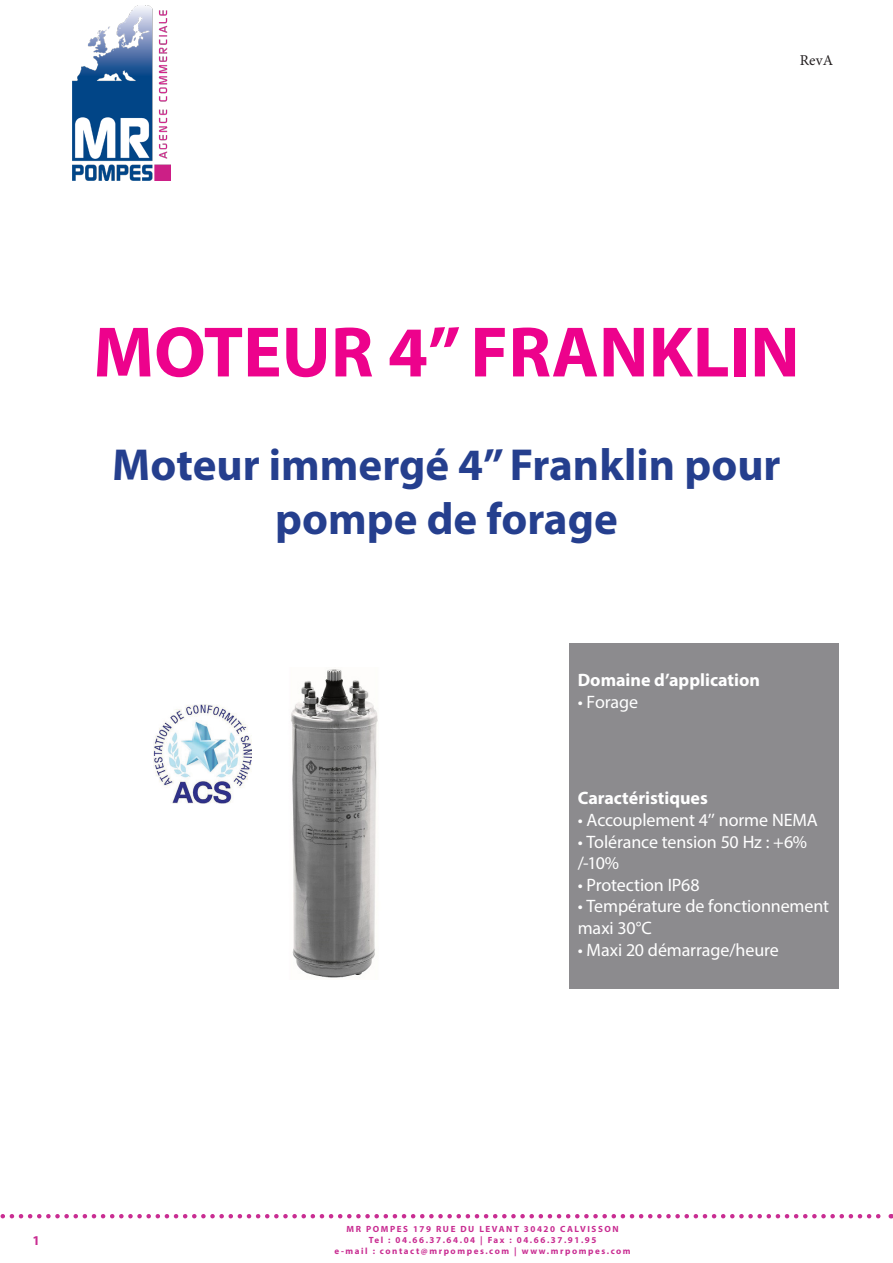
<style>
.page{position:relative;width:893px;height:1263px;background:#fff}
.page>*{position:absolute;margin:0;border:0;box-sizing:border-box;transform-origin:0 0}
.t1{font:700 72px "Myriad Pro";color:#ed028c}
.t2{font:700 45px/54px "Myriad Pro";color:#253f8e;text-align:center}
.t3{font:18px/21.6px "Myriad Pro";letter-spacing:-.005em;color:#fff}
.t4{font:700 18px "Myriad Pro";color:#fff}
.t5{font:15px "Minion Pro";color:#231f20}
.t6{font:700 13.5px "Myriad Pro";color:#c92d92}
.t7{font:700 9px "Myriad Pro";letter-spacing:.175em;color:#c92d92}
</style>
<div class="page">
<div style="left:569px;top:643px;width:270px;height:345px;background:#8c8b8e"></div>
<svg style="left:0;top:1214px;width:892px;height:4px"></svg>
<img style="left:72px;top:6px;width:98px;height:174px">
<img style="left:291px;top:669px;width:87px;height:309px">
<img style="left:153px;top:705px;width:99px;height:99px">
<p class="t5" style="left:800px;top:50px;width:35px">RevA</p>
<p class="t1" style="left:93px;top:305px;width:708px">MOTEUR 4’’ FRANKLIN</p>
<p class="t2" style="left:112px;top:437px;width:670px">Moteur immergé 4’’ Franklin pour pompe de forage</p>
<p class="t4" style="left:578px;top:668px;width:184px">Domaine d’application</p>
<p class="t3" style="left:578px;top:691px;width:62px">• Forage</p>
<p class="t4" style="left:578px;top:787px;width:132px">Caractéristiques</p>
<p class="t3" style="left:578px;top:809px;width:242px">• Accouplement 4’’ norme NEMA</p>
<p class="t3" style="left:578px;top:830px;width:231px">• Tolérance tension 50 Hz : +6% /-10%</p>
<p class="t3" style="left:578px;top:874px;width:123px">• Protection IP68</p>
<p class="t3" style="left:578px;top:895px;width:253px">• Température de fonctionnement maxi 30°C</p>
<p class="t3" style="left:578px;top:938px;width:203px">• Maxi 20 démarrage/heure</p>
<p class="t6" style="left:32px;top:1231px;width:9px">1</p>
<p class="t7" style="left:347px;top:1223px;width:274px">MR POMPES 179 RUE DU LEVANT 30420 CALVISSON</p>
<p class="t7" style="left:369px;top:1234px;width:229px">Tel : 04.66.37.64.04 | Fax : 04.66.37.91.95</p>
<p class="t7" style="left:335px;top:1245px;width:298px">e-mail : contact@mrpompes.com | www.mrpompes.com</p>
</div>
